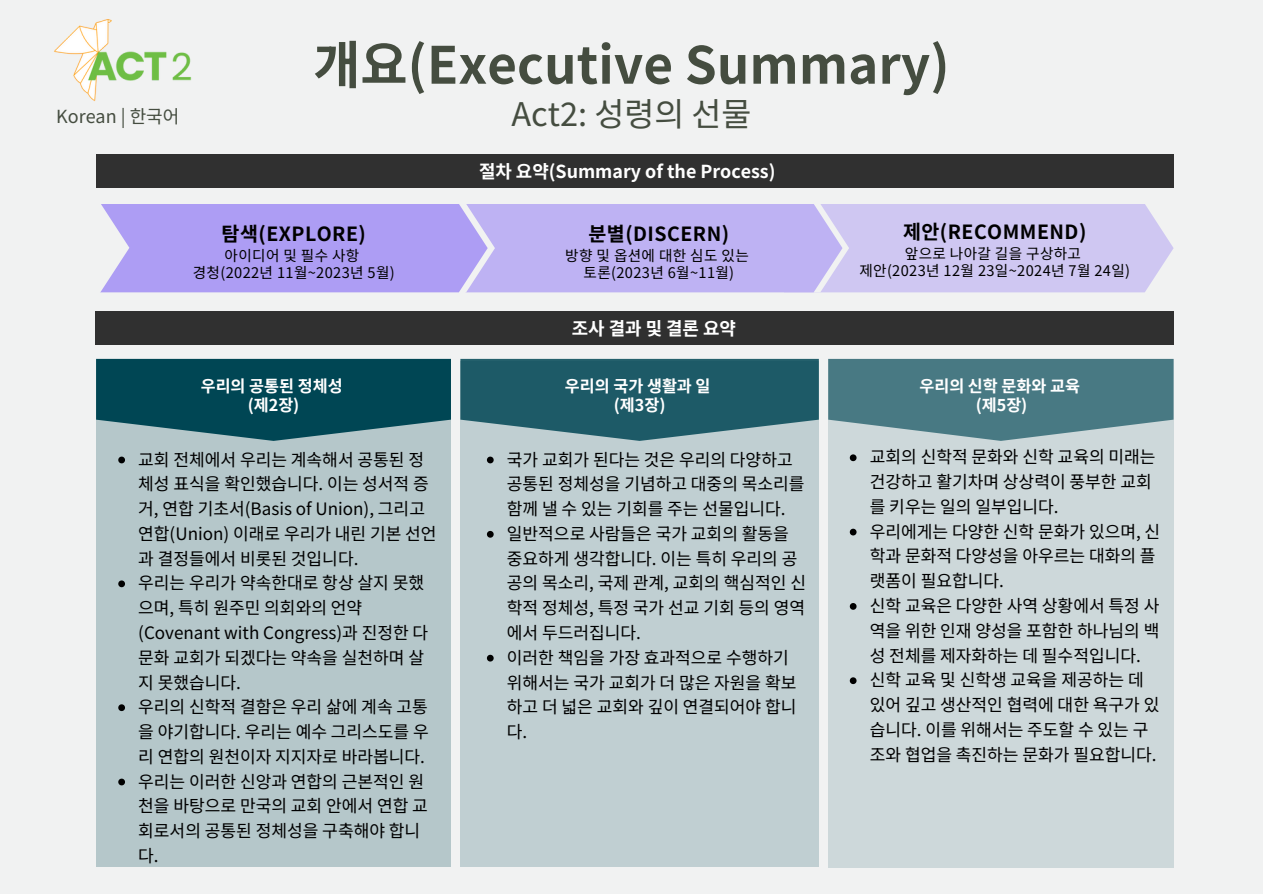
<style>
.page{position:relative;width:1263px;height:894px;background:#fff}
.page>*{position:absolute;margin:0;border:0;box-sizing:border-box;transform-origin:0 0}
.t1{font:700 51.15px "Noto Sans KR";color:#454d40}
.t2{font:32.55px "Noto Sans KR";color:#454d40}
.t3{font:700 19.5px "Noto Sans KR";letter-spacing:.025em;color:#000}
.t4{font:18px "Noto Sans KR";color:#454d40}
.t5{font:700 17.85px "Noto Sans KR";color:#fff}
.t6{font:17.1px/24.8px "Noto Sans KR";color:#000}
.t7{font:700 16.2px/19.2px "Noto Sans KR";color:#fff;text-align:center}
.t8{font:14.55px "Noto Sans KR";letter-spacing:.025em;color:#000}
</style>
<div class="page">
<div style="left:0;top:0;width:1263px;height:893px;background:#f1f2f2"></div>
<svg style="left:100px;top:204px;width:1074px;height:89px;background:#bfb4f2"></svg>
<img style="left:54px;top:19px;width:138px;height:83px">
<div style="left:95px;top:311px;width:1078px;height:34px;background:#303030"></div>
<div style="left:96px;top:360px;width:355px;height:506px;background:#b5c7ca"></div>
<svg style="left:96px;top:359px;width:355px;height:82px;background:#175663"></svg>
<div style="left:460px;top:360px;width:359px;height:506px;background:#c0cfd2"></div>
<svg style="left:460px;top:359px;width:359px;height:82px;background:#326975"></svg>
<div style="left:828px;top:359px;width:345px;height:508px;background:#cdd8da"></div>
<svg style="left:828px;top:359px;width:345px;height:82px;background:#59858e"></svg>
<div style="left:96px;top:154px;width:1078px;height:34px;background:#303030"></div>
<svg style="left:118px;top:456px;width:7px;height:7px"></svg>
<svg style="left:118px;top:580px;width:7px;height:7px"></svg>
<svg style="left:118px;top:704px;width:7px;height:6px"></svg>
<svg style="left:118px;top:778px;width:7px;height:7px"></svg>
<svg style="left:487px;top:456px;width:7px;height:7px"></svg>
<svg style="left:487px;top:530px;width:7px;height:7px"></svg>
<svg style="left:487px;top:654px;width:7px;height:7px"></svg>
<svg style="left:850px;top:454px;width:6px;height:7px"></svg>
<svg style="left:850px;top:528px;width:6px;height:7px"></svg>
<svg style="left:850px;top:603px;width:6px;height:6px"></svg>
<svg style="left:850px;top:677px;width:6px;height:7px"></svg>
<p class="t4" style="left:56px;top:102px;width:125px">Korean | 한국어</p>
<p class="t1" style="left:313px;top:24px;width:638px">개요(Executive Summary)</p>
<h5 class="t2" style="left:511px;top:88px;width:242px">Act2: 성령의 선물</h5>
<h1 class="t3" style="left:222px;top:218px;width:146px">탐색(EXPLORE)</h1>
<h2 class="t8" style="left:225px;top:244px;width:136px">아이디어 및 필수 사항</h2>
<h4 class="t8" style="left:193px;top:261px;width:204px">경청(2022년 11월~2023년 5월)</h4>
<p class="t5" style="left:479px;top:157px;width:298px">절차 요약(Summary of the Process)</p>
<p class="t3" style="left:588px;top:218px;width:142px">분별(DISCERN)</p>
<p class="t8" style="left:565px;top:244px;width:185px">방향 및 옵션에 대한 심도 있는</p>
<p class="t8" style="left:583px;top:261px;width:152px">토론(2023년 6월~11월)</p>
<p class="t5" style="left:572px;top:314px;width:166px">조사 결과 및 결론 요약</p>
<p class="t3" style="left:903px;top:216px;width:185px">제안(RECOMMEND)</p>
<p class="t8" style="left:905px;top:242px;width:178px">앞으로 나아갈 길을 구상하고</p>
<p class="t8" style="left:859px;top:259px;width:272px">제안(2023년 12월 23일~2024년 7월 24일)</p>
<p class="t7" style="left:201px;top:375px;width:143px">우리의 공통된 정체성 (제2장)</p>
<p class="t7" style="left:565px;top:375px;width:147px">우리의 국가 생활과 일 (제3장)</p>
<h4 class="t7" style="left:919px;top:375px;width:162px">우리의 신학 문화와 교육 (제5장)</h4>
<h3 class="t6" style="left:138px;top:445px;width:300px">교회 전체에서 우리는 계속해서 공통된 정 체성 표식을 확인했습니다. 이는 성서적 증 거, 연합 기초서(Basis of Union), 그리고 연합(Union) 이래로 우리가 내린 기본 선언 과 결정들에서 비롯된 것입니다.</h3>
<p class="t6" style="left:138px;top:569px;width:292px">우리는 우리가 약속한대로 항상 살지 못했 으며, 특히 원주민 의회와의 언약 (Covenant with Congress)과 진정한 다 문화 교회가 되겠다는 약속을 실천하며 살 지 못했습니다.</p>
<p class="t6" style="left:138px;top:693px;width:292px;text-align:justify">우리의 신학적 결함은 우리 삶에 계속 고통 을 야기합니다. 우리는 예수 그리스도를 우 리 연합의 원천이자 지지자로 바라봅니다.</p>
<p class="t6" style="left:138px;top:767px;width:291px">우리는 이러한 신앙과 연합의 근본적인 원 천을 바탕으로 만국의 교회 안에서 연합 교 회로서의 공통된 정체성을 구축해야 합니 다.</p>
<p class="t6" style="left:870px;top:443px;width:287px">교회의 신학적 문화와 신학 교육의 미래는 건강하고 활기차며 상상력이 풍부한 교회 를 키우는 일의 일부입니다.</p>
<p class="t6" style="left:870px;top:517px;width:292px">우리에게는 다양한 신학 문화가 있으며, 신 학과 문화적 다양성을 아우르는 대화의 플 랫폼이 필요합니다.</p>
<h3 class="t6" style="left:870px;top:592px;width:291px;text-align:justify">신학 교육은 다양한 사역 상황에서 특정 사 역을 위한 인재 양성을 포함한 하나님의 백 성 전체를 제자화하는 데 필수적입니다.</h3>
<p class="t6" style="left:870px;top:666px;width:291px">신학 교육 및 신학생 교육을 제공하는 데 있어 깊고 생산적인 협력에 대한 욕구가 있 습니다. 이를 위해서는 주도할 수 있는 구 조와 협업을 촉진하는 문화가 필요합니다.</p>
<p class="t6" style="left:507px;top:445px;width:299px">국가 교회가 된다는 것은 우리의 다양하고 공통된 정체성을 기념하고 대중의 목소리를 함께 낼 수 있는 기회를 주는 선물입니다.</p>
<h3 class="t6" style="left:507px;top:520px;width:301px">일반적으로 사람들은 국가 교회의 활동을 중요하게 생각합니다. 이는 특히 우리의 공 공의 목소리, 국제 관계, 교회의 핵심적인 신 학적 정체성, 특정 국가 선교 기회 등의 영역 에서 두드러집니다.</h3>
<p class="t6" style="left:507px;top:643px;width:291px">이러한 책임을 가장 효과적으로 수행하기 위해서는 국가 교회가 더 많은 자원을 확보 하고 더 넓은 교회와 깊이 연결되어야 합니 다.</p>
</div>
